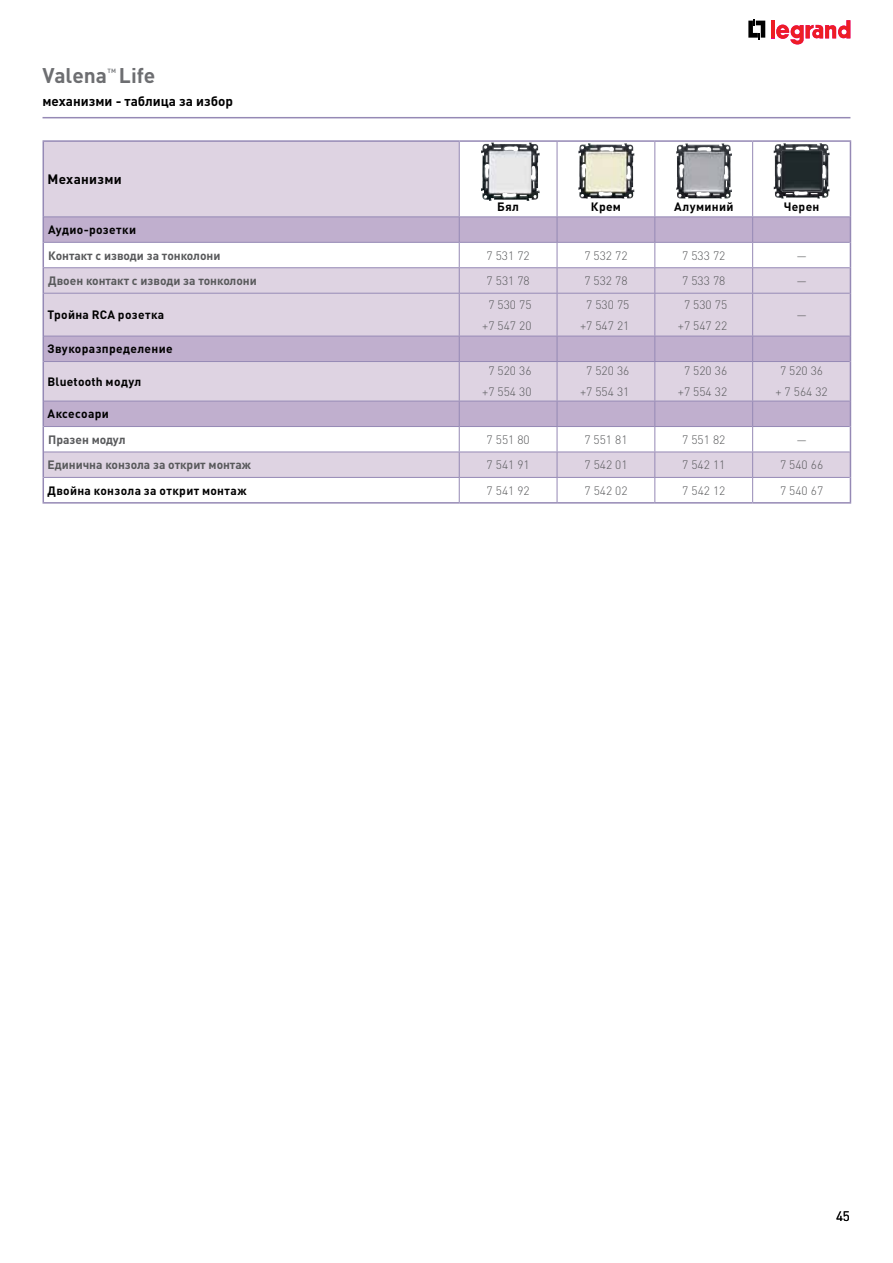
<style>
.page{position:relative;width:893px;height:1263px;background:#fff}
.page>*{position:absolute;margin:0;border:0;box-sizing:border-box;transform-origin:0 0}
.t1{font:700 21px "DIN Pro";color:#6d6e71}
.t2{font:700 13.5px "DIN Pro";color:#000}
.t3{font:700 13.5px "DIN Pro";letter-spacing:.02em;color:#000}
.t4{font:13.5px "DIN Pro";color:#000}
.t5{font:300 12px/21px "DIN Pro";color:#58595b;text-align:center}
.t6{font:700 12px "DIN Pro";letter-spacing:.025em;color:#000}
.t7{font:700 12px "DIN Pro";color:#58595b}
.t8{font:700 6.15px "DIN Pro";color:#808285}
</style>
<div class="page">
<hr style="left:43px;top:117px;width:807px;height:1px;background:#9589b5">
<svg style="left:748px;top:19px;width:17px;height:20px"></svg>
<hr style="left:771px;top:20px;width:4px;height:18px;background:#ed1d24">
<svg style="left:776px;top:20px;width:74px;height:25px"></svg>
<svg style="left:44px;top:142px;width:806px;height:74px;fill:#ded3e2"></svg>
<svg style="left:44px;top:362px;width:806px;height:64px;background:#d1c4d9"></svg>
<svg style="left:44px;top:427px;width:806px;height:75px"></svg>
<hr style="left:459px;top:142px;width:1px;height:74px;background:#9589b5">
<hr style="left:557px;top:142px;width:1px;height:74px;background:#9589b5">
<hr style="left:654px;top:142px;width:1px;height:74px;background:#9589b5">
<hr style="left:44px;top:216px;width:415px;height:1px;background:#9589b5">
<hr style="left:459px;top:216px;width:98px;height:1px;background:#9589b5">
<hr style="left:557px;top:216px;width:98px;height:1px;background:#9589b5">
<hr style="left:655px;top:216px;width:98px;height:1px;background:#9589b5">
<hr style="left:753px;top:216px;width:97px;height:1px;background:#9589b5">
<hr style="left:44px;top:361px;width:415px;height:1px;background:#9589b5">
<hr style="left:459px;top:361px;width:98px;height:1px;background:#9589b5">
<hr style="left:459px;top:362px;width:1px;height:39px;background:#9589b5">
<hr style="left:557px;top:361px;width:98px;height:1px;background:#9589b5">
<hr style="left:557px;top:362px;width:1px;height:39px;background:#9589b5">
<hr style="left:655px;top:361px;width:98px;height:1px;background:#9589b5">
<hr style="left:654px;top:362px;width:1px;height:39px;background:#9589b5">
<hr style="left:753px;top:361px;width:97px;height:1px;background:#9589b5">
<hr style="left:44px;top:401px;width:415px;height:1px;background:#9589b5">
<hr style="left:459px;top:401px;width:98px;height:1px;background:#9589b5">
<hr style="left:557px;top:401px;width:98px;height:1px;background:#9589b5">
<hr style="left:655px;top:401px;width:98px;height:1px;background:#9589b5">
<hr style="left:753px;top:401px;width:97px;height:1px;background:#9589b5">
<hr style="left:44px;top:426px;width:415px;height:1px;background:#9589b5">
<hr style="left:459px;top:426px;width:98px;height:1px;background:#9589b5">
<hr style="left:557px;top:426px;width:98px;height:1px;background:#9589b5">
<hr style="left:655px;top:426px;width:98px;height:1px;background:#9589b5">
<hr style="left:753px;top:426px;width:97px;height:1px;background:#9589b5">
<hr style="left:44px;top:452px;width:415px;height:1px;background:#9589b5">
<hr style="left:459px;top:452px;width:98px;height:1px;background:#9589b5">
<hr style="left:557px;top:452px;width:98px;height:1px;background:#9589b5">
<hr style="left:655px;top:452px;width:98px;height:1px;background:#9589b5">
<hr style="left:753px;top:452px;width:97px;height:1px;background:#9589b5">
<hr style="left:44px;top:477px;width:415px;height:1px;background:#9589b5">
<hr style="left:459px;top:477px;width:98px;height:1px;background:#9589b5">
<svg style="left:459px;top:401px;width:1px;height:101px"></svg>
<hr style="left:557px;top:477px;width:98px;height:1px;background:#9589b5">
<svg style="left:557px;top:401px;width:1px;height:101px"></svg>
<hr style="left:655px;top:477px;width:98px;height:1px;background:#9589b5">
<svg style="left:654px;top:401px;width:1px;height:101px"></svg>
<hr style="left:753px;top:477px;width:97px;height:1px;background:#9589b5">
<hr style="left:43px;top:140px;width:416px;height:2px;background:#9589b5">
<hr style="left:43px;top:142px;width:1px;height:75px;background:#9589b5">
<hr style="left:459px;top:140px;width:98px;height:2px;background:#9589b5">
<hr style="left:557px;top:140px;width:98px;height:2px;background:#9589b5">
<hr style="left:655px;top:140px;width:98px;height:2px;background:#9589b5">
<hr style="left:753px;top:140px;width:98px;height:2px;background:#9589b5">
<hr style="left:850px;top:142px;width:1px;height:75px;background:#9589b5">
<hr style="left:43px;top:361px;width:1px;height:40px;background:#9589b5">
<hr style="left:850px;top:361px;width:1px;height:40px;background:#9589b5">
<svg style="left:43px;top:401px;width:1px;height:101px"></svg>
<svg style="left:850px;top:401px;width:1px;height:101px"></svg>
<hr style="left:43px;top:502px;width:416px;height:2px;background:#9589b5">
<hr style="left:459px;top:502px;width:98px;height:2px;background:#9589b5">
<hr style="left:557px;top:502px;width:98px;height:2px;background:#9589b5">
<hr style="left:655px;top:502px;width:98px;height:2px;background:#9589b5">
<hr style="left:753px;top:502px;width:98px;height:2px;background:#9589b5">
<hr style="left:752px;top:142px;width:1px;height:74px;background:#9589b5">
<svg style="left:43px;top:217px;width:808px;height:144px"></svg>
<hr style="left:752px;top:362px;width:1px;height:39px;background:#9589b5">
<svg style="left:752px;top:401px;width:1px;height:101px"></svg>
<img style="left:481px;top:142px;width:59px;height:59px">
<img style="left:578px;top:143px;width:47px;height:10px">
<img style="left:676px;top:143px;width:46px;height:13px">
<img style="left:774px;top:143px;width:55px;height:55px">
<img style="left:782px;top:150px;width:40px;height:41px">
<h1 class="t1" style="left:43px;top:58px;width:66px">Valena</h1>
<p class="t8" style="left:107px;top:65px;width:10px">TM</p>
<h1 class="t1" style="left:119px;top:58px;width:38px">Life</h1>
<p class="t2" style="left:43px;top:90px;width:192px">механизми - таблица за избор</p>
<p class="t3" style="left:48px;top:168px;width:76px">Механизми</p>
<p class="t6" style="left:497px;top:196px;width:23px">Бял</p>
<p class="t6" style="left:591px;top:196px;width:32px">Крем</p>
<p class="t6" style="left:674px;top:196px;width:61px">Алуминий</p>
<p class="t6" style="left:784px;top:196px;width:37px">Черен</p>
<p class="t6" style="left:48px;top:220px;width:89px">Аудио-розетки</p>
<p class="t7" style="left:48px;top:245px;width:174px">Контакт с изводи за тонколони</p>
<p class="t5" style="left:487px;top:244px;width:45px">7 531 72</p>
<p class="t5" style="left:584px;top:244px;width:45px">7 532 72</p>
<p class="t5" style="left:682px;top:244px;width:45px">7 533 72</p>
<p class="t5" style="left:796px;top:244px;width:12px">—</p>
<p class="t7" style="left:48px;top:271px;width:210px">Двоен контакт с изводи за тонколони</p>
<p class="t5" style="left:487px;top:269px;width:45px">7 531 78</p>
<p class="t5" style="left:584px;top:269px;width:45px">7 532 78</p>
<p class="t5" style="left:682px;top:269px;width:45px">7 533 78</p>
<p class="t5" style="left:796px;top:269px;width:12px">—</p>
<p class="t6" style="left:48px;top:305px;width:118px">Тройна RCA розетка</p>
<p class="t5" style="left:482px;top:293px;width:51px">7 530 75 +7 547 20</p>
<p class="t5" style="left:580px;top:293px;width:51px">7 530 75 +7 547 21</p>
<p class="t5" style="left:678px;top:293px;width:51px">7 530 75 +7 547 22</p>
<p class="t5" style="left:796px;top:303px;width:12px">—</p>
<p class="t6" style="left:48px;top:339px;width:127px">Звукоразпределение</p>
<p class="t6" style="left:48px;top:372px;width:95px">Bluetooth модул</p>
<p class="t5" style="left:482px;top:359px;width:51px">7 520 36 +7 554 30</p>
<p class="t5" style="left:580px;top:359px;width:51px">7 520 36 +7 554 31</p>
<p class="t5" style="left:678px;top:359px;width:51px">7 520 36 +7 554 32</p>
<p class="t5" style="left:775px;top:359px;width:54px">7 520 36<br>+ 7 564 32</p>
<p class="t6" style="left:48px;top:404px;width:63px">Аксесоари</p>
<p class="t7" style="left:48px;top:429px;width:79px">Празен модул</p>
<p class="t5" style="left:487px;top:428px;width:45px">7 551 80</p>
<p class="t5" style="left:584px;top:428px;width:45px">7 551 81</p>
<p class="t5" style="left:682px;top:428px;width:45px">7 551 82</p>
<p class="t5" style="left:796px;top:428px;width:12px">—</p>
<p class="t7" style="left:48px;top:455px;width:205px">Единична конзола за открит монтаж</p>
<p class="t5" style="left:487px;top:453px;width:45px">7 541 91</p>
<p class="t5" style="left:584px;top:453px;width:45px">7 542 01</p>
<p class="t5" style="left:682px;top:453px;width:45px">7 542 11</p>
<p class="t5" style="left:780px;top:453px;width:45px">7 540 66</p>
<p class="t6" style="left:48px;top:480px;width:201px">Двойна конзола за открит монтаж</p>
<p class="t5" style="left:487px;top:479px;width:45px">7 541 92</p>
<p class="t5" style="left:584px;top:479px;width:45px">7 542 02</p>
<p class="t5" style="left:682px;top:479px;width:45px">7 542 12</p>
<p class="t5" style="left:780px;top:479px;width:45px">7 540 67</p>
<p class="t4" style="left:836px;top:1205px;width:15px">45</p>
</div>
